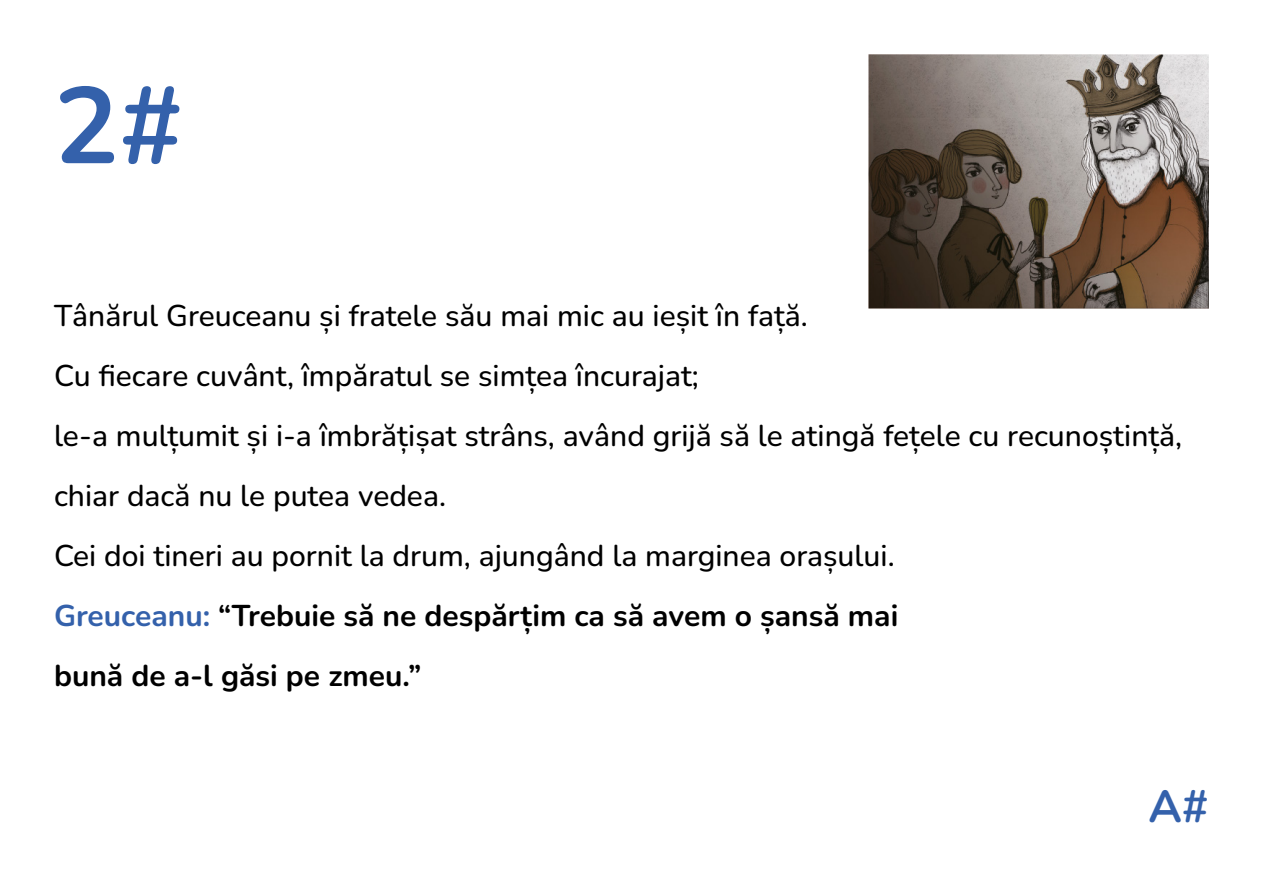
<style>
.page{position:relative;width:1263px;height:893px;background:#fff}
.page>*{position:absolute;margin:0;border:0;box-sizing:border-box;transform-origin:0 0}
.Number{font:700 108px "Nunito";color:#3461ab}
.Letter{font:700 45px "Nunito";color:#3461ab}
.Current_Text{font:500 30px/60px "Nunito";color:#000}
.Current_Text-2{font:700 30px "Nunito";color:#000}
.s1{color:#3461ab}
</style>
<div class="page">
<img style="left:868px;top:54px;width:341px;height:255px">
<p class="Number" style="left:54px;top:49px;width:131px">2#</p>
<p class="Current_Text" style="left:54px;top:284px;width:755px">Tânărul Greuceanu și fratele său mai mic au ieșit în față.</p>
<p class="Current_Text" style="left:54px;top:344px;width:1130px">Cu fiecare cuvânt, împăratul se simțea încurajat;<br>le-a mulțumit și i-a îmbrățișat strâns, având grijă să le atingă fețele cu recunoștință, chiar dacă nu le putea vedea.</p>
<p class="Current_Text" style="left:54px;top:524px;width:842px">Cei doi tineri au pornit la drum, ajungând la marginea orașului.</p>
<p class="Current_Text-2" style="left:54px;top:594px;width:846px"><span class="s1">Greuceanu:</span> “Trebuie să ne despărțim ca să avem o șansă mai</p>
<p class="Current_Text-2" style="left:54px;top:654px;width:369px">bună de a-l găsi pe zmeu.”</p>
<p class="Letter" style="left:1148px;top:774px;width:62px">A#</p>
</div>
